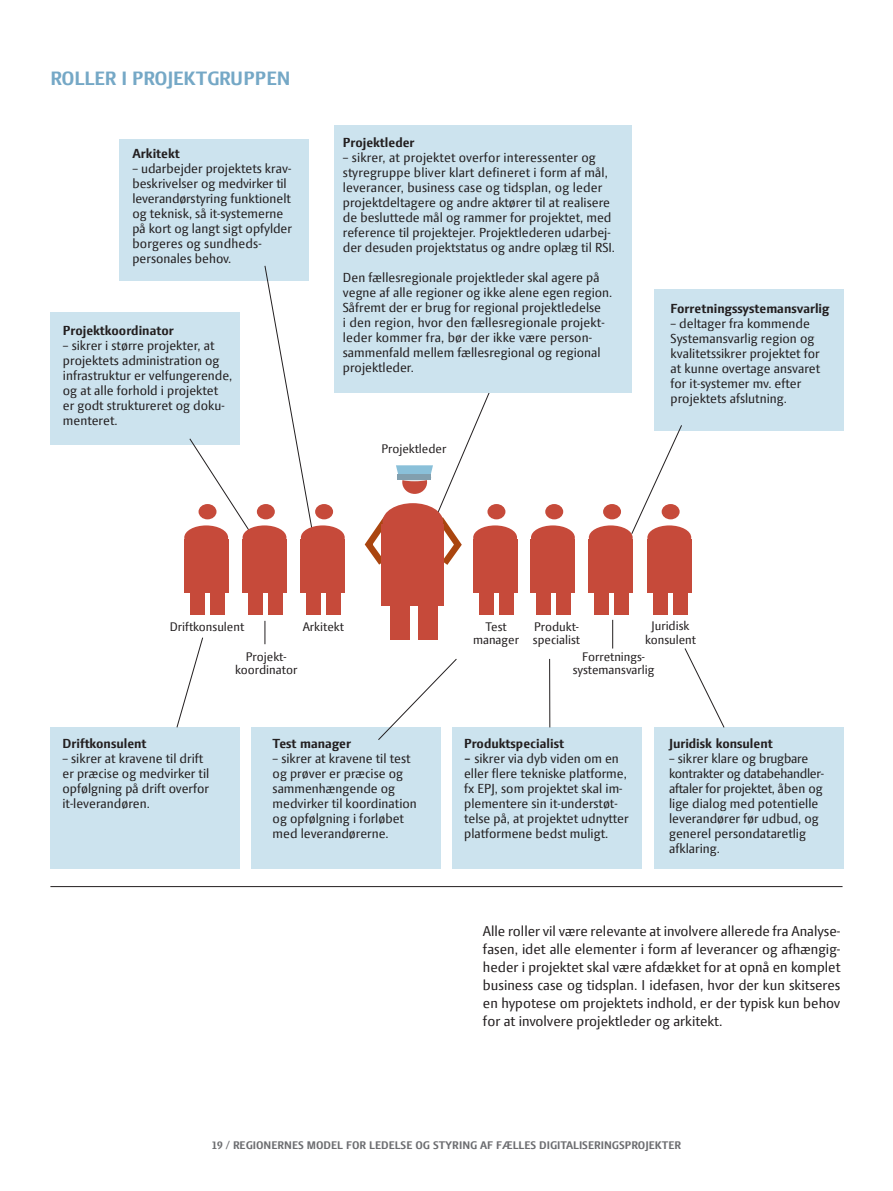
<style>
.page{position:relative;width:893px;height:1191px;background:#fff}
.page>*{position:absolute;margin:0;border:0;box-sizing:border-box;transform-origin:0 0}
.RUBRIK_18_heavy_kopi{font:700 21px "Press Sans";letter-spacing:-.01em;color:#75a8c6}
.t1{font:15.45px/18px "Press Sans";color:#231f20;text-align:justify}
.t2{font:14.25px/15px "Press Sans";color:#231f20}
.t3{font:700 14.25px "Press Sans";color:#231f20}
.t4{font:14.25px/15px "Press Sans";letter-spacing:-.02em;color:#231f20}
.t5{font:13.5px/13.5px "Press Sans";color:#231f20;text-align:center}
.t6{font:700 12px "Press Sans";color:#6c6d70}
.s1{font-weight:700}
</style>
<div class="page">
<div style="left:120px;top:139px;width:189px;height:142px;background:#cce3ee"></div>
<div style="left:50px;top:312px;width:189px;height:132px;background:#cce3ee"></div>
<div style="left:50px;top:727px;width:189px;height:141px;background:#cce3ee"></div>
<div style="left:252px;top:727px;width:189px;height:141px;background:#cce3ee"></div>
<div style="left:453px;top:727px;width:189px;height:141px;background:#cce3ee"></div>
<div style="left:654px;top:727px;width:189px;height:141px;background:#cce3ee"></div>
<div style="left:654px;top:290px;width:189px;height:141px;background:#cce3ee"></div>
<svg style="left:264px;top:265px;width:48px;height:269px"></svg>
<svg style="left:189px;top:438px;width:60px;height:96px"></svg>
<svg style="left:176px;top:637px;width:27px;height:91px"></svg>
<svg style="left:684px;top:648px;width:41px;height:80px"></svg>
<div style="left:315px;top:504px;width:18px;height:15px;background:#c64a3a;border-radius:50%"></div>
<div style="left:301px;top:525px;width:44px;height:24px;background:#c64a3a;border-radius:50%"></div>
<div style="left:300px;top:539px;width:45px;height:53px;background:#c64a3a"></div>
<div style="left:307px;top:590px;width:14px;height:25px;background:#c64a3a"></div>
<div style="left:327px;top:590px;width:14px;height:25px;background:#c64a3a"></div>
<div style="left:545px;top:504px;width:18px;height:15px;background:#c64a3a;border-radius:50%"></div>
<div style="left:531px;top:525px;width:44px;height:24px;background:#c64a3a;border-radius:50%"></div>
<div style="left:530px;top:539px;width:45px;height:53px;background:#c64a3a"></div>
<div style="left:537px;top:590px;width:14px;height:25px;background:#c64a3a"></div>
<div style="left:557px;top:590px;width:14px;height:25px;background:#c64a3a"></div>
<div style="left:603px;top:504px;width:18px;height:15px;background:#c64a3a;border-radius:50%"></div>
<div style="left:589px;top:525px;width:44px;height:24px;background:#c64a3a;border-radius:50%"></div>
<div style="left:588px;top:539px;width:45px;height:53px;background:#c64a3a"></div>
<div style="left:595px;top:590px;width:14px;height:25px;background:#c64a3a"></div>
<div style="left:615px;top:590px;width:14px;height:25px;background:#c64a3a"></div>
<div style="left:257px;top:504px;width:18px;height:15px;background:#c64a3a;border-radius:50%"></div>
<div style="left:243px;top:525px;width:43px;height:24px;background:#c64a3a;border-radius:50%"></div>
<div style="left:242px;top:539px;width:45px;height:53px;background:#c64a3a"></div>
<div style="left:248px;top:590px;width:15px;height:25px;background:#c64a3a"></div>
<div style="left:268px;top:590px;width:15px;height:25px;background:#c64a3a"></div>
<div style="left:487px;top:504px;width:18px;height:15px;background:#c64a3a;border-radius:50%"></div>
<div style="left:473px;top:525px;width:44px;height:24px;background:#c64a3a;border-radius:50%"></div>
<div style="left:473px;top:539px;width:45px;height:53px;background:#c64a3a"></div>
<div style="left:479px;top:590px;width:14px;height:25px;background:#c64a3a"></div>
<div style="left:499px;top:590px;width:14px;height:25px;background:#c64a3a"></div>
<div style="left:382px;top:524px;width:62px;height:82px;background:#c64a3a"></div>
<div style="left:391px;top:602px;width:19px;height:37px;background:#c64a3a"></div>
<div style="left:418px;top:602px;width:20px;height:37px;background:#c64a3a"></div>
<svg style="left:364px;top:393px;width:132px;height:179px"></svg>
<div style="left:397px;top:474px;width:34px;height:7px;background:#829fae;border-radius:50%"></div>
<div style="left:397px;top:474px;width:34px;height:5px;background:#829fae"></div>
<svg style="left:265px;top:621px;width:1px;height:23px"></svg>
<svg style="left:612px;top:620px;width:1px;height:28px"></svg>
<div style="left:199px;top:504px;width:17px;height:15px;background:#c64a3a;border-radius:50%"></div>
<div style="left:184px;top:525px;width:44px;height:24px;background:#c64a3a;border-radius:50%"></div>
<div style="left:184px;top:539px;width:45px;height:53px;background:#c64a3a"></div>
<div style="left:190px;top:590px;width:14px;height:25px;background:#c64a3a"></div>
<div style="left:210px;top:590px;width:14px;height:25px;background:#c64a3a"></div>
<div style="left:647px;top:525px;width:44px;height:24px;background:#c64a3a;border-radius:50%"></div>
<div style="left:647px;top:539px;width:45px;height:53px;background:#c64a3a"></div>
<div style="left:653px;top:590px;width:14px;height:25px;background:#c64a3a"></div>
<div style="left:673px;top:590px;width:14px;height:25px;background:#c64a3a"></div>
<hr style="left:50px;top:886px;width:792px;height:1px;background:#231f20">
<svg style="left:631px;top:425px;width:51px;height:109px"></svg>
<svg style="left:378px;top:658px;width:79px;height:82px"></svg>
<hr style="left:549px;top:659px;width:1px;height:68px;background:#231f20">
<div style="left:334px;top:126px;width:298px;height:267px;background:#cce3ee"></div>
<p class="RUBRIK_18_heavy_kopi" style="left:50px;top:68px;width:241px">ROLLER I PROJEKTGRUPPEN</p>
<p class="t3" style="left:132px;top:146px;width:49px">Arkitekt</p>
<p class="t2" style="left:132px;top:162px;width:160px">– udarbejder projektets krav&shy;beskrivelser og medvirker til leverandørstyring funktionelt og teknisk, så it-systemerne</p>
<p class="t2" style="left:132px;top:222px;width:161px">på kort og langt sigt opfylder borgeres og sundheds&shy;personales behov.</p>
<p class="t3" style="left:63px;top:323px;width:112px">Projektkoordinator</p>
<p class="t2" style="left:63px;top:339px;width:171px">– sikrer i større projekter, at projektets administration og infrastruktur er velfungerende, og at alle forhold i projektet er godt struktureret og doku&shy;menteret.</p>
<p class="t3" style="left:343px;top:136px;width:73px">Projektleder</p>
<p class="t2" style="left:343px;top:152px;width:274px">– sikrer, at projektet overfor interessenter og styregruppe bliver klart defineret i form af mål, leverancer, business case og tidsplan, og leder projektdeltagere og andre aktører til at realisere de besluttede mål og rammer for projektet, med reference til projektejer. Projektlederen udarbej&shy;der desuden projektstatus og andre oplæg til RSI.</p>
<p class="t2" style="left:343px;top:272px;width:271px">Den fællesregionale projektleder skal agere på vegne af alle regioner og ikke alene egen region.<br>Såfremt der er brug for regional projektledelse<br>i den region, hvor den fællesregionale projekt&shy;leder kommer fra, bør der ikke være person&shy;sammenfald mellem fællesregional og regional</p>
<p class="t2" style="left:343px;top:362px;width:73px">projektleder.</p>
<p class="t5" style="left:382px;top:444px;width:66px">Projektleder</p>
<p class="t3" style="left:670px;top:301px;width:161px">Forretningssystemansvarlig</p>
<p class="t2" style="left:670px;top:317px;width:141px">– deltager fra kommende</p>
<p class="t2" style="left:670px;top:332px;width:145px">Systemansvarlig region og</p>
<p class="t2" style="left:670px;top:347px;width:151px">kvalitetssikrer projektet for</p>
<p class="t2" style="left:670px;top:362px;width:151px">at kunne overtage ansvaret</p>
<p class="t2" style="left:670px;top:377px;width:132px">for it-systemer mv. efter</p>
<p class="t2" style="left:670px;top:392px;width:118px">projektets afslutning.</p>
<p class="t5" style="left:170px;top:621px;width:76px">Driftkonsulent</p>
<p class="t5" style="left:303px;top:621px;width:43px">Arkitekt</p>
<p class="t5" style="left:533px;top:621px;width:49px;text-align:left">Produkt&shy;specialist</p>
<p class="t5" style="left:473px;top:621px;width:48px">Test manager</p>
<p class="t5" style="left:645px;top:620px;width:53px">Juridisk konsulent</p>
<p class="t3" style="left:62px;top:737px;width:86px">Driftkonsulent</p>
<p class="t2" style="left:62px;top:753px;width:148px">– sikrer at kravene til drift er præcise og medvirker til opfølgning på drift overfor it-leverandøren.</p>
<p class="t5" style="left:235px;top:651px;width:64px">Projekt&shy;koordinator</p>
<p class="t3" style="left:273px;top:737px;width:80px">Test manager</p>
<p class="t2" style="left:273px;top:753px;width:146px">– sikrer at kravene til test og prøver er præcise og sammenhængende og medvirker til koordination og opfølgning i forløbet med leverandørerne.</p>
<p class="t5" style="left:573px;top:651px;width:83px">Forretnings&shy;systemansvarlig</p>
<p class="t3" style="left:464px;top:737px;width:101px">Produktspecialist</p>
<p class="t2" style="left:464px;top:753px;width:166px"><span class="s1">–</span> sikrer via dyb viden om en eller flere tekniske platforme, fx EPJ, som projektet skal im&shy;plementere sin it-understøt&shy;telse på, at projektet udnytter platformene bedst muligt.</p>
<p class="t3" style="left:669px;top:737px;width:105px">Juridisk konsulent</p>
<p class="t4" style="left:669px;top:753px;width:156px">– sikrer klare og brugbare kontrakter og databehandler&shy;aftaler for projektet, åben og lige dialog med potentielle</p>
<p class="t2" style="left:669px;top:813px;width:151px">leverandører før udbud, og generel persondataretlig afklaring.</p>
<p class="t1" style="left:483px;top:924px;width:359px">Alle roller vil være relevante at involvere allerede fra Analyse&shy;fasen, idet alle elementer i form af leverancer og afhængig&shy;heder i projektet skal være afdækket for at opnå en komplet business case og tidsplan. I idefasen, hvor der kun skitseres en hypotese om projektets indhold, er der typisk kun behov for at involvere projektleder og arkitekt.</p>
<p class="t6" style="left:212px;top:1139px;width:471px">19 / REGIONERNES MODEL FOR LEDELSE OG STYRING AF FÆLLES DIGITALISERINGSPROJEKTER</p>
</div>
